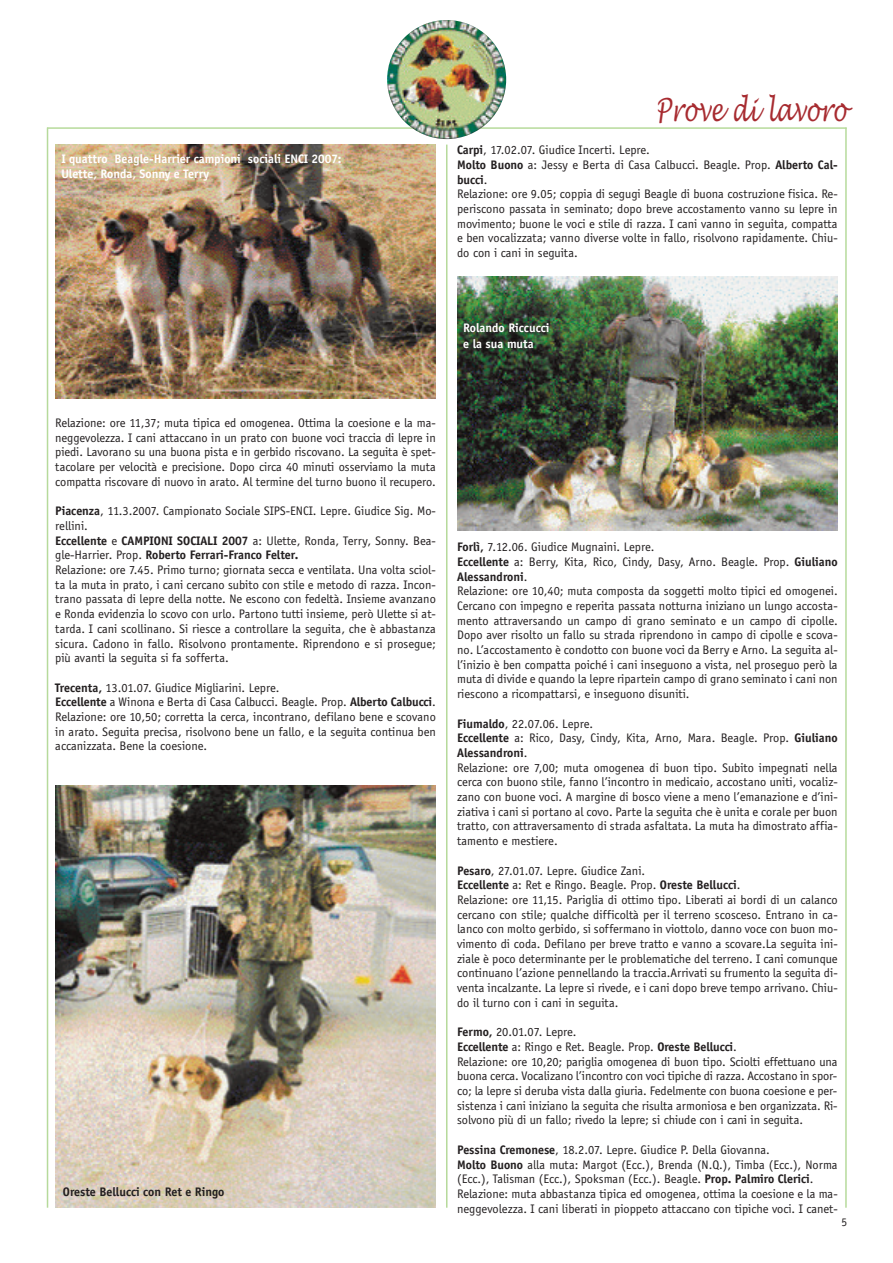
<style>
.page{position:relative;width:893px;height:1263px;background:#fff}
.page>*{position:absolute;margin:0;border:0;box-sizing:border-box;transform-origin:0 0}
.t1{font:italic 31.5px "Lucida Handwriting";color:#a72b30;scale:.7 1}
.t2{font:12.75px/14.7px "Officina Sans";color:#231f20}
.t3{font:700 12.75px/15.3px "Officina Sans";color:#fff}
.t4{font:700 12.75px "Officina Sans";color:#231f20}
.t5{font:12px "Officina Sans";color:#231f20}
.s1{font-weight:700}
</style>
<div class="page">
<hr style="left:47px;top:127px;width:800px;height:2px;background:#b6da9b">
<img style="left:387px;top:20px;width:119px;height:119px">
<hr style="left:47px;top:128px;width:1px;height:1080px;background:#b6da9b">
<hr style="left:845px;top:128px;width:2px;height:1080px;background:#b6da9b">
<hr style="left:446px;top:145px;width:1px;height:1063px;background:#b6da9b">
<img style="left:55px;top:145px;width:381px;height:253px">
<img style="left:55px;top:786px;width:381px;height:422px">
<img style="left:457px;top:277px;width:381px;height:253px">
<p class="t3" style="left:61px;top:150px;width:281px">I quattro Beagle-Harrier campioni sociali ENCI 2007:<br>Ulette, Ronda, Sonny e Terry</p>
<h1 class="t1" style="left:656px;top:92px;width:274px">Prove di lavoro</h1>
<p class="t2" style="left:457px;top:142px;width:382px"><span class="s1">Carpi</span>, 17.02.07. Giudice Incerti. Lepre.<br><span class="s1">Molto Buono</span> a: Jessy e Berta di Casa Calbucci. Beagle. Prop. <span class="s1">Alberto Cal&shy;bucci</span>.<br>Relazione: ore 9.05; coppia di segugi Beagle di buona costruzione fisica. Re&shy;periscono passata in seminato; dopo breve accostamento vanno su lepre in movimento; buone le voci e stile di razza. I cani vanno in seguita, compatta e ben vocalizzata; vanno diverse volte in fallo, risolvono rapidamente. Chiu&shy;do con i cani in seguita.</p>
<p class="t3" style="left:463px;top:320px;width:88px">Rolando Riccucci e la sua muta</p>
<p class="t2" style="left:55px;top:415px;width:382px;text-align:justify">Relazione: ore 11,37; muta tipica ed omogenea. Ottima la coesione e la ma&shy;neggevolezza. I cani attaccano in un prato con buone voci traccia di lepre in piedi. Lavorano su una buona pista e in gerbido riscovano. La seguita è spet&shy;tacolare per velocità e precisione. Dopo circa 40 minuti osserviamo la muta compatta riscovare di nuovo in arato. Al termine del turno buono il recupero.</p>
<p class="t2" style="left:55px;top:503px;width:382px"><span class="s1">Piacenza</span>, 11.3.2007. Campionato Sociale SIPS-ENCI. Lepre. Giudice Sig. Mo&shy;rellini.<br><span class="s1">Eccellente</span> e <span class="s1">CAMPIONI SOCIALI 2007</span> a: Ulette, Ronda, Terry, Sonny. Bea&shy;gle-Harrier. Prop. <span class="s1">Roberto Ferrari-Franco Felter.<br></span>Relazione: ore 7.45. Primo turno; giornata secca e ventilata. Una volta sciol&shy;ta la muta in prato, i cani cercano subito con stile e metodo di razza. Incon&shy;trano passata di lepre della notte. Ne escono con fedeltà. Insieme avanzano e Ronda evidenzia lo scovo con urlo. Partono tutti insieme, però Ulette si at&shy;tarda. I cani scollinano. Si riesce a controllare la seguita, che è abbastanza sicura. Cadono in fallo. Risolvono prontamente. Riprendono e si prosegue; più avanti la seguita si fa sofferta.</p>
<p class="t2" style="left:55px;top:680px;width:382px"><span class="s1">Trecenta,</span> 13.01.07. Giudice Migliarini. Lepre.<br><span class="s1">Eccellente</span> a Winona e Berta di Casa Calbucci. Beagle. Prop. <span class="s1">Alberto Calbucci</span>.<br>Relazione: ore 10,50; corretta la cerca, incontrano, defilano bene e scovano in arato. Seguita precisa, risolvono bene un fallo, e la seguita continua ben accanizzata. Bene la coesione.</p>
<p class="t4" style="left:63px;top:1184px;width:163px">Oreste Bellucci con Ret e Ringo</p>
<p class="t2" style="left:457px;top:539px;width:382px"><span class="s1">Forlì,</span> 7.12.06. Giudice Mugnaini. Lepre.<br><span class="s1">Eccellente</span> a: Berry, Kita, Rico, Cindy, Dasy, Arno. Beagle. Prop. <span class="s1">Giuliano Alessandroni</span>.<br>Relazione: ore 10,40; muta composta da soggetti molto tipici ed omogenei.<br>Cercano con impegno e reperita passata notturna iniziano un lungo accosta&shy;mento attraversando un campo di grano seminato e un campo di cipolle.<br>Dopo aver risolto un fallo su strada riprendono in campo di cipolle e scova&shy;no. L’accostamento è condotto con buone voci da Berry e Arno. La seguita al&shy;l’inizio è ben compatta poiché i cani inseguono a vista, nel proseguo però la muta di divide e quando la lepre ripartein campo di grano seminato i cani non riescono a ricompattarsi, e inseguono disuniti.</p>
<p class="t2" style="left:457px;top:716px;width:382px"><span class="s1">Fiumaldo</span>, 22.07.06. Lepre.<br><span class="s1">Eccellente</span> a: Rico, Dasy, Cindy, Kita, Arno, Mara. Beagle. Prop. <span class="s1">Giuliano Alessandroni</span>.<br>Relazione: ore 7,00; muta omogenea di buon tipo. Subito impegnati nella cerca con buono stile, fanno l’incontro in medicaio, accostano uniti, vocaliz&shy;zano con buone voci. A margine di bosco viene a meno l’emanazione e d’ini&shy;ziativa i cani si portano al covo. Parte la seguita che è unita e corale per buon tratto, con attraversamento di strada asfaltata. La muta ha dimostrato affia&shy;tamento e mestiere.</p>
<p class="t2" style="left:457px;top:863px;width:382px"><span class="s1">Pesaro</span>, 27.01.07. Lepre. Giudice Zani.<br><span class="s1">Eccellente</span> a: Ret e Ringo. Beagle. Prop. <span class="s1">Oreste Bellucci</span>.<br>Relazione: ore 11,15. Pariglia di ottimo tipo. Liberati ai bordi di un calanco cercano con stile; qualche difficoltà per il terreno scosceso. Entrano in ca&shy;lanco con molto gerbido, si soffermano in viottolo, danno voce con buon mo&shy;vimento di coda. Defilano per breve tratto e vanno a scovare.La seguita ini&shy;ziale è poco determinante per le problematiche del terreno. I cani comunque continuano l’azione pennellando la traccia.Arrivati su frumento la seguita di&shy;venta incalzante. La lepre si rivede, e i cani dopo breve tempo arrivano. Chiu&shy;do il turno con i cani in seguita.</p>
<p class="t2" style="left:457px;top:1024px;width:382px"><span class="s1">Fermo,</span> 20.01.07. Lepre.<br><span class="s1">Eccellente</span> a: Ringo e Ret. Beagle. Prop. <span class="s1">Oreste Bellucci</span>.<br>Relazione: ore 10,20; pariglia omogenea di buon tipo. Sciolti effettuano una buona cerca. Vocalizano l’incontro con voci tipiche di razza. Accostano in spor&shy;co; la lepre si deruba vista dalla giuria. Fedelmente con buona coesione e per&shy;sistenza i cani iniziano la seguita che risulta armoniosa e ben organizzata. Ri&shy;solvono più di un fallo; rivedo la lepre; si chiude con i cani in seguita.</p>
<p class="t2" style="left:457px;top:1142px;width:382px"><span class="s1">Pessina Cremonese</span>, 18.2.07. Lepre. Giudice P. Della Giovanna.<br><span class="s1">Molto Buono</span> alla muta: Margot (Ecc.), Brenda (N.Q.), Timba (Ecc.), Norma (Ecc.), Talisman (Ecc.), Spoksman (Ecc.). Beagle. <span class="s1">Prop. Palmiro Clerici</span>.<br>Relazione: muta abbastanza tipica ed omogenea, ottima la coesione e la ma&shy;neggevolezza. I cani liberati in pioppeto attaccano con tipiche voci. I canet-</p>
<p class="t5" style="left:842px;top:1215px;width:7px">5</p>
</div>
